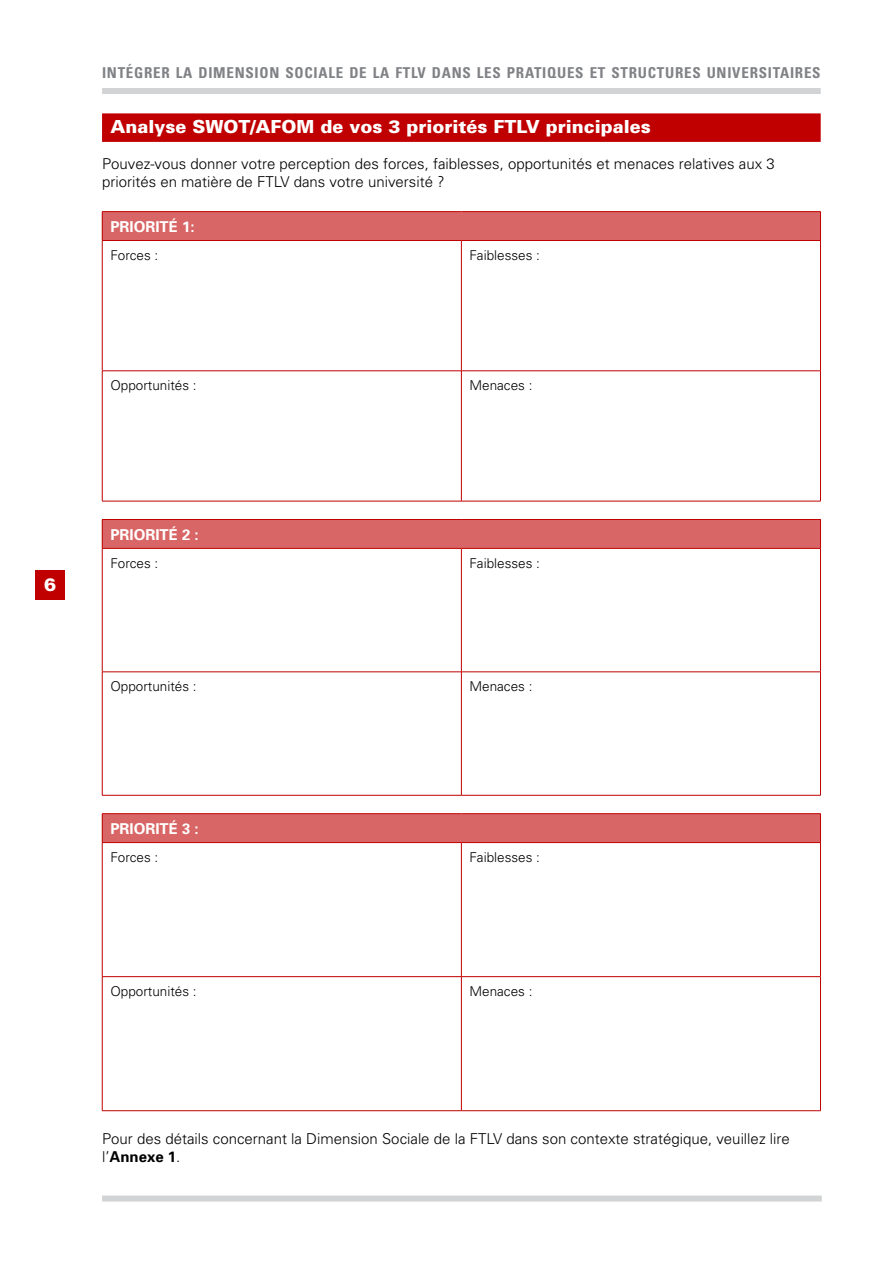
<style>
.page{position:relative;width:893px;height:1263px;background:#fff}
.page>*{position:absolute;margin:0;border:0;box-sizing:border-box;transform-origin:0 0}
.t1{font:900 18px "Univers";color:#fff}
.t2{font:300 15px/18px "Univers";color:#000}
.t3{font:700 condensed 15px "Univers";letter-spacing:.05em;color:#808285}
.t4{font:700 15px "Univers";color:#fff}
.t5{font:300 13.5px "Univers";color:#000}
.s1{font-weight:700}
</style>
<div class="page">
<div style="left:36px;top:570px;width:29px;height:29px;background:#c00000"></div>
<div style="left:102px;top:88px;width:719px;height:6px;background:#d1d3d4"></div>
<div style="left:102px;top:1195px;width:720px;height:6px;background:#d1d3d4"></div>
<div style="left:102px;top:113px;width:719px;height:29px;background:#c00000"></div>
<div style="left:102px;top:212px;width:718px;height:28px;background:#d96666"></div>
<svg style="left:103px;top:241px;width:717px;height:260px"></svg>
<hr style="left:102px;top:211px;width:359px;height:1px;background:#c00000">
<svg style="left:102px;top:212px;width:1px;height:28px"></svg>
<hr style="left:461px;top:211px;width:360px;height:1px;background:#c00000">
<svg style="left:820px;top:212px;width:1px;height:28px"></svg>
<hr style="left:102px;top:240px;width:359px;height:1px;background:#c00000">
<hr style="left:102px;top:241px;width:1px;height:130px;background:#c00000">
<hr style="left:461px;top:240px;width:360px;height:1px;background:#c00000">
<hr style="left:461px;top:241px;width:1px;height:130px;background:#c00000">
<hr style="left:820px;top:241px;width:1px;height:130px;background:#c00000">
<hr style="left:102px;top:371px;width:359px;height:1px;background:#c00000">
<hr style="left:102px;top:371px;width:1px;height:130px;background:#c00000">
<hr style="left:461px;top:371px;width:360px;height:1px;background:#c00000">
<hr style="left:461px;top:371px;width:1px;height:130px;background:#c00000">
<hr style="left:820px;top:371px;width:1px;height:130px;background:#c00000">
<hr style="left:102px;top:501px;width:359px;height:1px;background:#c00000">
<hr style="left:461px;top:501px;width:360px;height:1px;background:#c00000">
<div style="left:102px;top:519px;width:718px;height:29px;background:#d96666"></div>
<svg style="left:103px;top:549px;width:717px;height:246px"></svg>
<hr style="left:102px;top:519px;width:359px;height:1px;background:#c00000">
<svg style="left:102px;top:520px;width:1px;height:28px"></svg>
<hr style="left:461px;top:519px;width:360px;height:1px;background:#c00000">
<svg style="left:820px;top:520px;width:1px;height:28px"></svg>
<hr style="left:102px;top:548px;width:359px;height:1px;background:#c00000">
<hr style="left:102px;top:549px;width:1px;height:123px;background:#c00000">
<hr style="left:461px;top:548px;width:360px;height:1px;background:#c00000">
<hr style="left:461px;top:549px;width:1px;height:123px;background:#c00000">
<hr style="left:820px;top:549px;width:1px;height:123px;background:#c00000">
<hr style="left:102px;top:671px;width:359px;height:1px;background:#c00000">
<hr style="left:102px;top:672px;width:1px;height:123px;background:#c00000">
<hr style="left:461px;top:671px;width:360px;height:1px;background:#c00000">
<hr style="left:461px;top:672px;width:1px;height:123px;background:#c00000">
<hr style="left:820px;top:672px;width:1px;height:123px;background:#c00000">
<hr style="left:102px;top:795px;width:359px;height:1px;background:#c00000">
<hr style="left:461px;top:795px;width:360px;height:1px;background:#c00000">
<div style="left:102px;top:814px;width:718px;height:28px;background:#d96666"></div>
<svg style="left:103px;top:843px;width:717px;height:267px"></svg>
<hr style="left:102px;top:813px;width:359px;height:1px;background:#c00000">
<svg style="left:102px;top:814px;width:1px;height:28px"></svg>
<hr style="left:461px;top:813px;width:360px;height:1px;background:#c00000">
<svg style="left:820px;top:814px;width:1px;height:28px"></svg>
<hr style="left:102px;top:842px;width:359px;height:1px;background:#c00000">
<hr style="left:102px;top:843px;width:1px;height:133px;background:#c00000">
<hr style="left:461px;top:842px;width:360px;height:1px;background:#c00000">
<hr style="left:461px;top:843px;width:1px;height:133px;background:#c00000">
<hr style="left:820px;top:843px;width:1px;height:133px;background:#c00000">
<hr style="left:102px;top:976px;width:359px;height:1px;background:#c00000">
<hr style="left:102px;top:977px;width:1px;height:133px;background:#c00000">
<hr style="left:461px;top:976px;width:360px;height:1px;background:#c00000">
<hr style="left:461px;top:977px;width:1px;height:133px;background:#c00000">
<hr style="left:820px;top:977px;width:1px;height:133px;background:#c00000">
<hr style="left:102px;top:1110px;width:359px;height:1px;background:#c00000">
<hr style="left:461px;top:1110px;width:360px;height:1px;background:#c00000">
<p class="t3" style="left:102px;top:64px;width:720px">INTÉGRER LA DIMENSION SOCIALE DE LA FTLV DANS LES PRATIQUES ET STRUCTURES UNIVERSITAIRES</p>
<p class="t1" style="left:111px;top:116px;width:542px">Analyse SWOT/AFOM de vos 3 priorités FTLV principales</p>
<p class="t2" style="left:102px;top:155px;width:674px">Pouvez-vous donner votre perception des forces, faiblesses, opportunités et menaces relatives aux 3 priorités en matière de FTLV dans votre université ?</p>
<p class="t4" style="left:110px;top:218px;width:86px">PRIORITÉ 1:</p>
<p class="t5" style="left:110px;top:247px;width:50px">Forces :</p>
<p class="t5" style="left:469px;top:247px;width:72px">Faiblesses :</p>
<p class="t5" style="left:110px;top:377px;width:88px">Opportunités :</p>
<p class="t5" style="left:469px;top:377px;width:65px">Menaces :</p>
<p class="t1" style="left:44px;top:573px;width:14px">6</p>
<p class="t4" style="left:110px;top:525px;width:90px">PRIORITÉ 2 :</p>
<p class="t5" style="left:110px;top:555px;width:50px">Forces :</p>
<p class="t5" style="left:469px;top:555px;width:72px">Faiblesses :</p>
<p class="t5" style="left:110px;top:678px;width:88px">Opportunités :</p>
<p class="t5" style="left:469px;top:678px;width:65px">Menaces :</p>
<p class="t4" style="left:110px;top:820px;width:90px">PRIORITÉ 3 :</p>
<p class="t5" style="left:110px;top:849px;width:50px">Forces :</p>
<p class="t5" style="left:469px;top:849px;width:72px">Faiblesses :</p>
<p class="t5" style="left:110px;top:983px;width:88px">Opportunités :</p>
<p class="t5" style="left:469px;top:983px;width:65px">Menaces :</p>
<p class="t2" style="left:102px;top:1130px;width:689px">Pour des détails concernant la Dimension Sociale de la FTLV dans son contexte stratégique, veuillez lire l’<span class="s1">Annexe 1</span>.</p>
</div>
